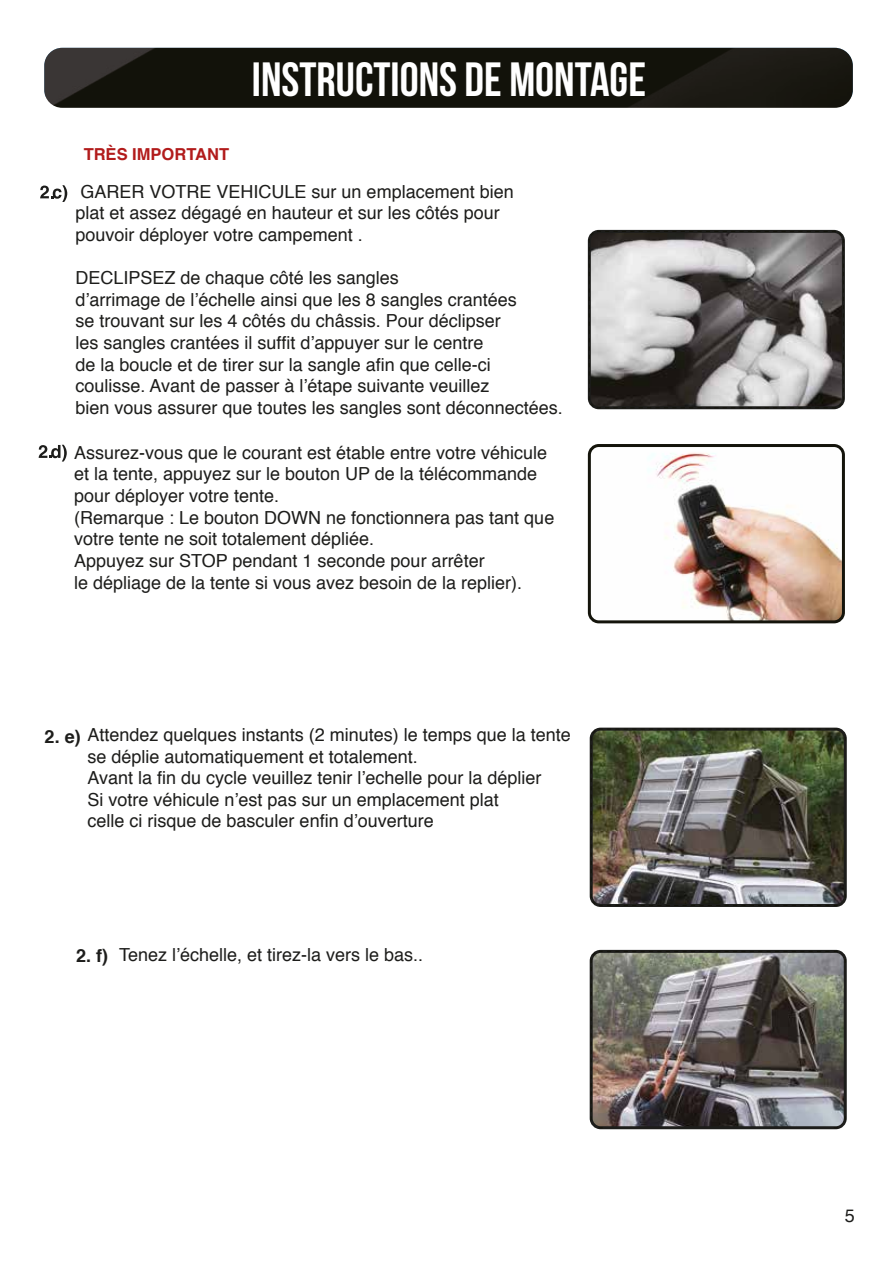
<style>
.page{position:relative;width:893px;height:1263px;background:#fff}
.page>*{position:absolute;margin:0;border:0;box-sizing:border-box;transform-origin:0 0}
.t1{font:700 48px "Bebas Neue";color:#fff}
.t2{font:18px/21.6px "Helvetica";color:#1d1d1b}
.t3{font:700 18px "Helvetica";color:#1d1d1b}
.t4{font:700 16.5px "Helvetica";color:#b21b1b}
.s1{font-weight:700}
</style>
<div class="page">
<img style="left:44px;top:48px;width:809px;height:60px">
<img style="left:591px;top:951px;width:255px;height:177px">
<img style="left:591px;top:729px;width:255px;height:177px">
<svg style="left:40px;top:185px;width:27px;height:17px"></svg>
<svg style="left:39px;top:445px;width:28px;height:16px"></svg>
<img style="left:592px;top:448px;width:249px;height:171px">
<div style="left:588px;top:444px;width:257px;height:179px;border:3px solid #14140b;border-radius:9px"></div>
<svg style="left:589px;top:231px;width:255px;height:177px;background:#8d8a8a"></svg>
<p class="t4" style="left:84px;top:141px;width:147px">TRÈS IMPORTANT</p>
<h1 class="t1" style="left:252px;top:53px;width:396px">INSTRUCTIONS DE MONTAGE</h1>
<p class="t2" style="left:76px;top:181px;width:440px">GARER VOTRE VEHICULE sur un emplacement bien plat et assez dégagé en hauteur et sur les côtés pour pouvoir déployer votre campement .</p>
<p class="t2" style="left:76px;top:268px;width:489px">DECLIPSEZ de chaque côté les sangles<br>d’arrimage de l’échelle ainsi que les 8 sangles crantées<br>se trouvant sur les 4 côtés du châssis. Pour déclipser<br>les sangles crantées il suffit d’appuyer sur le centre<br>de la boucle et de tirer sur la sangle afin que celle-ci coulisse. Avant de passer à l’étape suivante veuillez<br>bien vous assurer que toutes les sangles sont déconnectées.</p>
<p class="t2" style="left:74px;top:442px;width:482px">Assurez-vous que le courant est étable entre votre véhicule et la tente, appuyez sur le bouton UP de la télécommande pour déployer votre tente.<br>(Remarque : Le bouton DOWN ne fonctionnera pas tant que votre tente ne soit totalement dépliée.<br>Appuyez sur STOP pendant 1 seconde pour arrêter<br>le dépliage de la tente si vous avez besoin de la replier).</p>
<p class="t2" style="left:45px;top:724px;width:528px"><span class="s1">2. e)</span> Attendez quelques instants (2 minutes) le temps que la tente</p>
<p class="t2" style="left:88px;top:746px;width:455px">se déplie automatiquement et totalement.<br>Avant la fin du cycle veuillez tenir l’echelle pour la déplier Si votre véhicule n’est pas sur un emplacement plat<br>celle ci risque de basculer enfin d’ouverture</p>
<p class="t3" style="left:76px;top:941px;width:34px">2. f)</p>
<p class="t2" style="left:119px;top:945px;width:306px">Tenez l’échelle, et tirez-la vers le bas..</p>
<p class="t2" style="left:845px;top:1205px;width:12px">5</p>
</div>
